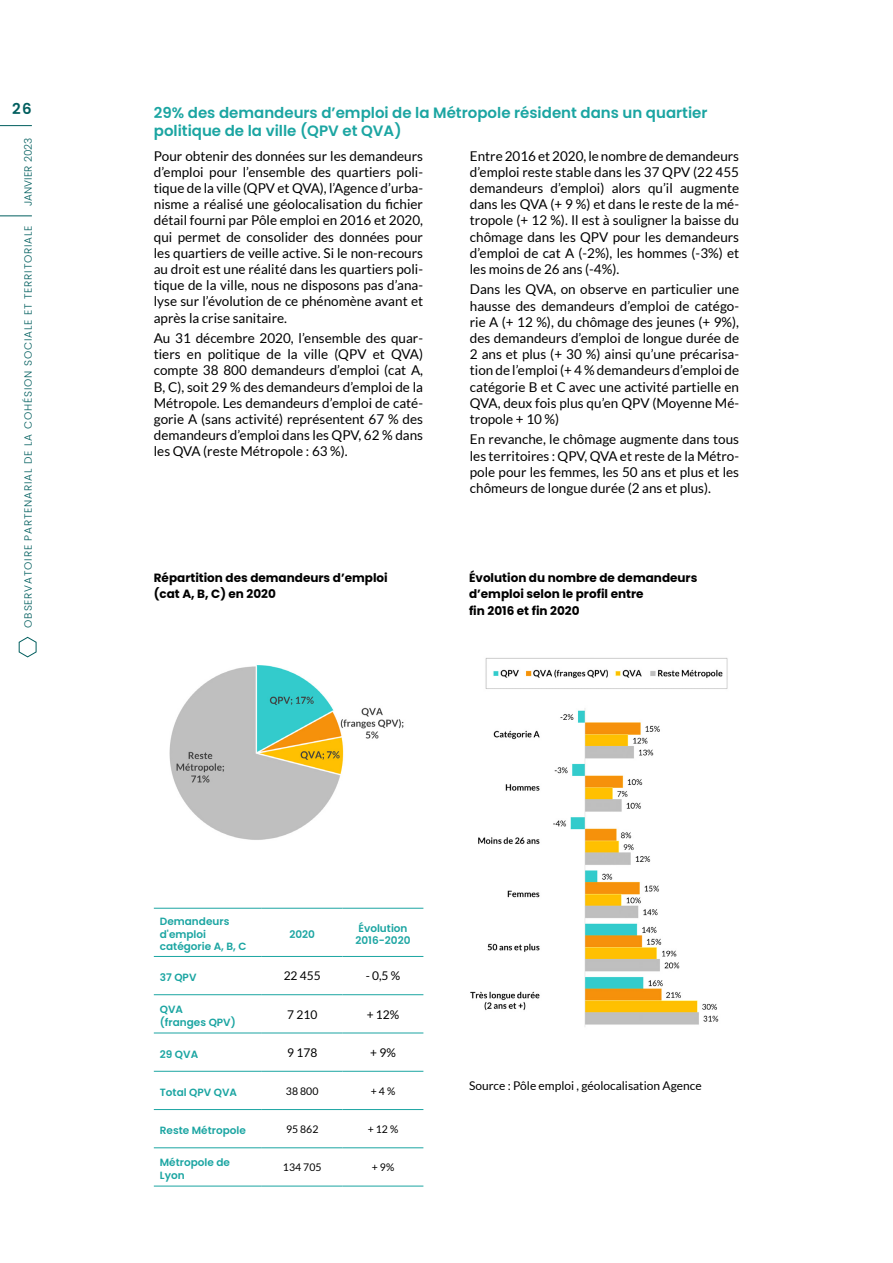
<style>
.page{position:relative;width:893px;height:1263px;background:#fff}
.page>*{position:absolute;margin:0;border:0;box-sizing:border-box;transform-origin:0 0}
.t1{font:600 15px/18px "Poppins";color:#1ba5a2}
.t2{font:600 15px "Poppins";color:#015e5e}
.t3{font:13.5px/16.2px "Lato";color:#000;text-align:justify}
.t4{font:700 12px/16.5px "Poppins";color:#000}
.t5{font:12px "Lato";color:#000}
.t6{font:600 10.5px/12.6px "Poppins";color:#1ba5a2}
.t7{font:300 10.5px "Poppins";letter-spacing:.08em;color:#015e5e}
.t8{font:10.5px "Lato";color:#000}
.t9{font:300 10.5px "Poppins";letter-spacing:.01em;color:#015e5e}
</style>
<div class="page">
<hr style="left:154px;top:908px;width:108px;height:1px;background:#1ba5a2">
<hr style="left:262px;top:908px;width:81px;height:1px;background:#1ba5a2">
<hr style="left:343px;top:908px;width:80px;height:1px;background:#1ba5a2">
<hr style="left:154px;top:956px;width:108px;height:1px;background:#1ba5a2">
<hr style="left:262px;top:956px;width:81px;height:1px;background:#1ba5a2">
<hr style="left:343px;top:956px;width:80px;height:1px;background:#1ba5a2">
<hr style="left:154px;top:994px;width:108px;height:1px;background:#1ba5a2">
<hr style="left:262px;top:994px;width:81px;height:1px;background:#1ba5a2">
<hr style="left:343px;top:994px;width:80px;height:1px;background:#1ba5a2">
<hr style="left:154px;top:1032px;width:108px;height:1px;background:#1ba5a2">
<hr style="left:262px;top:1032px;width:81px;height:1px;background:#1ba5a2">
<hr style="left:343px;top:1032px;width:80px;height:1px;background:#1ba5a2">
<hr style="left:154px;top:1071px;width:108px;height:1px;background:#1ba5a2">
<hr style="left:262px;top:1071px;width:81px;height:1px;background:#1ba5a2">
<hr style="left:343px;top:1071px;width:80px;height:1px;background:#1ba5a2">
<hr style="left:154px;top:1109px;width:108px;height:1px;background:#1ba5a2">
<hr style="left:262px;top:1109px;width:81px;height:1px;background:#1ba5a2">
<hr style="left:343px;top:1109px;width:80px;height:1px;background:#1ba5a2">
<hr style="left:154px;top:1147px;width:108px;height:1px;background:#1ba5a2">
<hr style="left:262px;top:1147px;width:81px;height:1px;background:#1ba5a2">
<hr style="left:343px;top:1147px;width:80px;height:1px;background:#1ba5a2">
<hr style="left:154px;top:1186px;width:108px;height:1px;background:#1ba5a2">
<hr style="left:262px;top:1186px;width:81px;height:1px;background:#1ba5a2">
<hr style="left:343px;top:1186px;width:80px;height:1px;background:#1ba5a2">
<img style="left:169px;top:665px;width:235px;height:175px">
<img style="left:470px;top:658px;width:258px;height:369px">
<svg style="left:18px;top:637px;width:19px;height:20px"></svg>
<hr style="left:0;top:216px;width:32px;height:1px;background:#015e5e">
<hr style="left:0;top:125px;width:32px;height:1px;background:#015e5e">
<p class="t2" style="left:12px;top:100px;width:21px">26</p>
<p class="t9" style="left:22px;top:206px;width:70px;rotate:-90deg">JANVIER 2023</p>
<p class="t7" style="left:22px;top:628px;width:404px;rotate:-90deg">OBSERVATOIRE PARTENARIAL DE LA COHÉSION SOCIALE ET TERRITORIALE</p>
<p class="t1" style="left:154px;top:104px;width:555px">29% des demandeurs d’emploi de la Métropole résident dans un quartier politique de la ville (QPV et QVA)</p>
<p class="t3" style="left:154px;top:147px;width:271px">Pour obtenir des données sur les demandeurs d’emploi pour l’ensemble des quartiers poli&shy;tique de la ville (QPV et QVA), l’Agence d’urba&shy;nisme a réalisé une géolocalisation du fichier détail fourni par Pôle emploi en 2016 et 2020, qui permet de consolider des données pour les quartiers de veille active. Si le non-recours au droit est une réalité dans les quartiers poli&shy;tique de la ville, nous ne disposons pas d’ana&shy;lyse sur l’évolution de ce phénomène avant et après la crise sanitaire.</p>
<p class="t3" style="left:154px;top:330px;width:271px">Au 31 décembre 2020, l’ensemble des quar&shy;tiers en politique de la ville (QPV et QVA) compte 38 800 demandeurs d’emploi (cat A, B, C), soit 29 % des demandeurs d’emploi de la Métropole. Les demandeurs d’emploi de caté&shy;gorie A (sans activité) représentent 67 % des demandeurs d’emploi dans les QPV, 62 % dans les QVA (reste Métropole : 63 %).</p>
<p class="t3" style="left:470px;top:147px;width:271px">Entre 2016 et 2020, le nombre de demandeurs d’emploi reste stable dans les 37 QPV (22 455 demandeurs d’emploi) alors qu’il augmente dans les QVA (+ 9 %) et dans le reste de la mé&shy;tropole (+ 12 %). Il est à souligner la baisse du chômage dans les QPV pour les demandeurs d’emploi de cat A (-2%), les hommes (-3%) et les moins de 26 ans (-4%).</p>
<p class="t3" style="left:470px;top:281px;width:271px">Dans les QVA, on observe en particulier une hausse des demandeurs d’emploi de catégo&shy;rie A (+ 12 %), du chômage des jeunes (+ 9%), des demandeurs d’emploi de longue durée de 2 ans et plus (+ 30 %) ainsi qu’une précarisa&shy;tion de l’emploi (+ 4 % demandeurs d’emploi de catégorie B et C avec une activité partielle en QVA, deux fois plus qu’en QPV (Moyenne Mé&shy;tropole + 10 %)</p>
<p class="t3" style="left:470px;top:431px;width:271px">En revanche, le chômage augmente dans tous les territoires : QPV, QVA et reste de la Métro&shy;pole pour les femmes, les 50 ans et plus et les chômeurs de longue durée (2 ans et plus).</p>
<p class="t4" style="left:154px;top:570px;width:235px">Répartition des demandeurs d’emploi (cat A, B, C) en 2020</p>
<p class="t4" style="left:469px;top:570px;width:230px">Évolution du nombre de demandeurs d’emploi selon le profil entre<br>fin 2016 et fin 2020</p>
<p class="t6" style="left:160px;top:915px;width:88px">Demandeurs d'emploi catégorie A, B, C</p>
<p class="t6" style="left:289px;top:928px;width:27px">2020</p>
<p class="t6" style="left:355px;top:922px;width:57px">Évolution<br>2016-2020</p>
<p class="t6" style="left:160px;top:971px;width:38px">37 QPV</p>
<p class="t5" style="left:284px;top:969px;width:39px">22 455</p>
<p class="t5" style="left:366px;top:969px;width:36px">- 0,5 %</p>
<p class="t6" style="left:160px;top:1003px;width:78px">QVA<br>(franges QPV)</p>
<p class="t5" style="left:287px;top:1008px;width:32px">7 210</p>
<p class="t5" style="left:367px;top:1008px;width:34px">+ 12%</p>
<p class="t6" style="left:160px;top:1048px;width:40px">29 QVA</p>
<p class="t5" style="left:287px;top:1046px;width:32px">9 178</p>
<p class="t5" style="left:370px;top:1046px;width:27px">+ 9%</p>
<p class="t6" style="left:160px;top:1086px;width:79px">Total QPV QVA</p>
<p class="t8" style="left:286px;top:1085px;width:34px">38 800</p>
<p class="t8" style="left:371px;top:1085px;width:26px">+ 4 %</p>
<p class="t6" style="left:160px;top:1124px;width:88px">Reste Métropole</p>
<p class="t8" style="left:286px;top:1123px;width:34px">95 862</p>
<p class="t8" style="left:368px;top:1123px;width:32px">+ 12 %</p>
<p class="t6" style="left:160px;top:1156px;width:72px">Métropole de<br>Lyon</p>
<p class="t8" style="left:283px;top:1161px;width:40px">134 705</p>
<p class="t8" style="left:372px;top:1161px;width:24px">+ 9%</p>
<p class="t5" style="left:469px;top:1079px;width:234px">Source : Pôle emploi , géolocalisation Agence</p>
</div>
